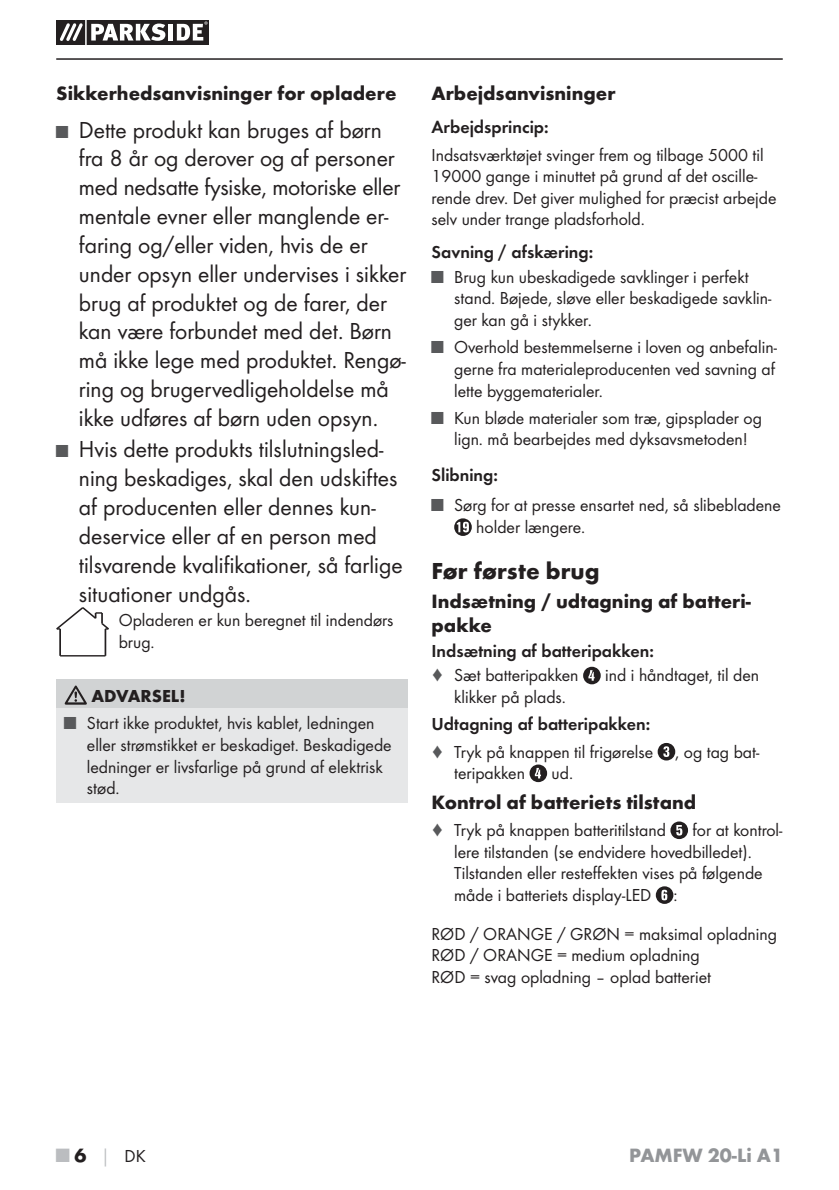
<style>
.page{position:relative;width:839px;height:1190px;background:#fff}
.page>*{position:absolute;margin:0;border:0;box-sizing:border-box;transform-origin:0 0}
.t1{font:24px/28.8px "Futura Boo";color:#231f20}
.t2{font:700 24px "Futura";color:#231f20}
.t3{font:700 20px/24px "Futura";color:#231f20}
.t4{font:700 20px "Futura";color:#939598}
.t5{font:18px/21.6px "Futura Boo";color:#231f20}
.t6{font:18px "Futura Dem";color:#231f20}
.t7{font:700 18px "Futura";color:#231f20}
.s1{font-size:18px;color:#58595b}
.s2{color:#58595b}
.s3{font-family:"Futura";font-weight:700;font-size:20px;color:#bbbdc0}
.s4{font-family:"Futura";font-weight:700;font-size:20px}
.s5{font-family:"Futura";font-weight:700;color:#bbbdc0}
</style>
<div class="page">
<hr style="left:56px;top:58px;width:726px;height:2px;background:#231f20">
<svg style="left:56px;top:20px;width:153px;height:25px"></svg>
<hr style="left:85px;top:20px;width:2px;height:25px;background:#fff">
<div style="left:56px;top:679px;width:351px;height:29px;background:#d1d3d4"></div>
<div style="left:56px;top:708px;width:351px;height:94px;background:#e6e7e8"></div>
<svg style="left:65px;top:685px;width:22px;height:19px"></svg>
<svg style="left:454px;top:518px;width:17px;height:18px"></svg>
<svg style="left:583px;top:666px;width:17px;height:18px"></svg>
<svg style="left:657px;top:743px;width:17px;height:17px"></svg>
<svg style="left:529px;top:764px;width:17px;height:18px"></svg>
<svg style="left:670px;top:821px;width:17px;height:18px"></svg>
<svg style="left:655px;top:886px;width:18px;height:18px"></svg>
<svg style="left:56px;top:607px;width:53px;height:49px"></svg>
<p class="t3" style="left:56px;top:83px;width:341px">Sikkerhedsanvisninger for opladere</p>
<p class="t1" style="left:79px;top:117px;width:329px;text-indent:-23px"><span class="s1">■</span> Dette produkt kan bruges af børn fra 8 år og derover og af personer med nedsatte fysiske, motoriske eller mentale evner eller manglende er&shy;faring og/eller viden, hvis de er under opsyn eller undervises i sikker brug af produktet og de farer, der kan være forbundet med det. Børn må ikke lege med produktet. Rengø&shy;ring og brugervedligeholdelse må ikke udføres af børn uden opsyn.</p>
<h1 class="t1" style="left:79px;top:436px;width:325px;text-indent:-23px"><span class="s1">■</span> Hvis dette produkts tilslutningsled&shy;ning beskadiges, skal den udskiftes af producenten eller dennes kun&shy;deservice eller af en person med tilsvarende kvalifikationer, så farlige situationer undgås.</h1>
<p class="t5" style="left:119px;top:610px;width:276px">Opladeren er kun beregnet til indendørs brug.</p>
<p class="t7" style="left:91px;top:689px;width:96px">ADVARSEL!</p>
<p class="t5" style="left:87px;top:713px;width:306px;text-indent:-23px"><span class="s2">■</span> Start ikke produktet, hvis kablet, ledningen eller strømstikket er beskadiget. Beskadigede ledninger er livsfarlige på grund af elektrisk stød.</p>
<p class="t3" style="left:431px;top:83px;width:185px">Arbejdsanvisninger</p>
<p class="t6" style="left:431px;top:119px;width:119px">Arbejdsprincip:</p>
<p class="t5" style="left:431px;top:145px;width:346px">Indsatsværktøjet svinger frem og tilbage 5000 til 19000 gange i minuttet på grund af det oscille&shy;rende drev. Det giver mulighed for præcist arbejde selv under trange pladsforhold.</p>
<p class="t6" style="left:431px;top:244px;width:163px">Savning / afskæring:</p>
<p class="t5" style="left:454px;top:267px;width:318px;text-indent:-23px"><span class="s2">■</span> Brug kun ubeskadigede savklinger i perfekt stand. Bøjede, sløve eller beskadigede savklin&shy;ger kan gå i stykker.</p>
<p class="t5" style="left:454px;top:337px;width:324px;text-align:justify;text-indent:-23px"><span class="s2">■</span> Overhold bestemmelserne i loven og anbefalin&shy;gerne fra materialeproducenten ved savning af lette byggematerialer.</p>
<p class="t5" style="left:431px;top:408px;width:332px;text-align:center"><span class="s2">■</span> Kun bløde materialer som træ, gipsplader og lign. må bearbejdes med dyksavsmetoden!</p>
<p class="t6" style="left:431px;top:467px;width:68px">Slibning:</p>
<p class="t5" style="left:476px;top:495px;width:306px;text-indent:-45px"><span class="s2">■</span> Sørg for at presse ensartet ned, så slibebladene holder længere.</p>
<h1 class="t2" style="left:431px;top:561px;width:169px">Før første brug</h1>
<p class="t3" style="left:431px;top:591px;width:321px">Indsætning / udtagning af batteri&shy;pakke</p>
<p class="t6" style="left:431px;top:643px;width:224px">Indsætning af batteripakken:</p>
<p class="t5" style="left:431px;top:665px;width:148px"><span class="s2">♦</span> Sæt batteripakken</p>
<p class="t5" style="left:605px;top:665px;width:155px">ind i håndtaget, til den</p>
<p class="t5" style="left:454px;top:687px;width:113px">klikker på plads.</p>
<p class="t6" style="left:431px;top:716px;width:220px">Udtagning af batteripakken:</p>
<p class="t5" style="left:454px;top:741px;width:306px;text-indent:-23px"><span class="s2">♦</span> Tryk på knappen til frigørelse , og tag bat&shy;teripakken</p>
<p class="t5" style="left:551px;top:763px;width:23px">ud.</p>
<p class="t3" style="left:431px;top:792px;width:266px">Kontrol af batteriets tilstand</p>
<p class="t5" style="left:431px;top:820px;width:236px"><span class="s2">♦</span> Tryk på knappen batteritilstand</p>
<p class="t5" style="left:454px;top:820px;width:329px;text-indent:238px">for at kontrol&shy;lere tilstanden (se endvidere hovedbilledet).<br>Tilstanden eller resteffekten vises på følgende måde i batteriets display-LED :</p>
<p class="t5" style="left:431px;top:923px;width:347px">RØD / ORANGE / GRØN = maksimal opladning<br>RØD / ORANGE = medium opladning<br>RØD = svag opladning – oplad batteriet</p>
<p class="t5" style="left:56px;top:1146px;width:91px"><span class="s3">■</span> <span class="s4">6</span> <span class="s5">│</span> DK</p>
<p class="t4" style="left:628px;top:1147px;width:155px">PAMFW 20-Li A1</p>
</div>
